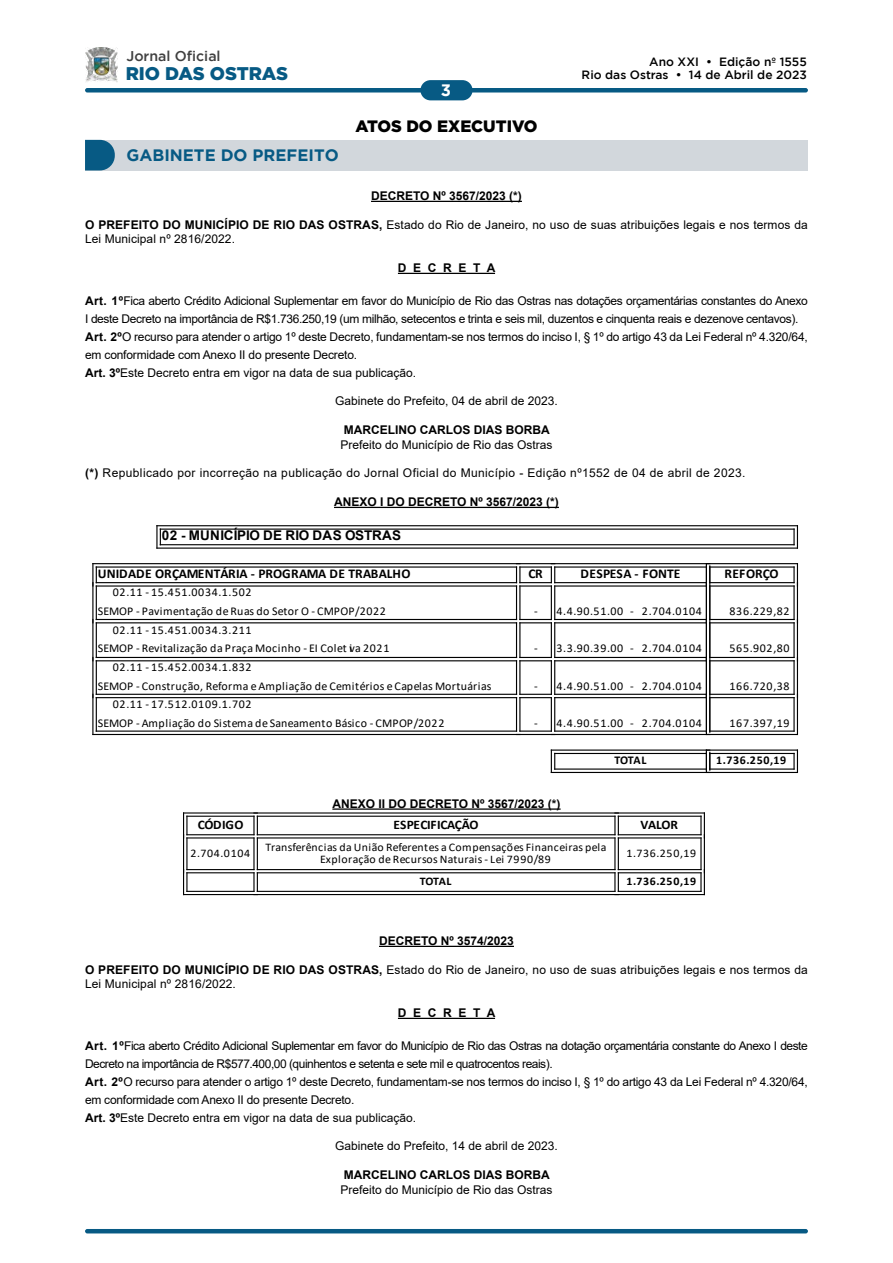
<style>
.page{position:relative;width:893px;height:1263px;background:#fff}
.page>*{position:absolute;margin:0;border:0;box-sizing:border-box;transform-origin:0 0}
.t1{font:900 18.45px "Gotham";letter-spacing:-.01em;color:#075a84}
.t2{font:700 16.5px "Gotham";color:#075a84}
.t3{font:900 16.5px "Gotham";color:#000}
.t4{font:700 16.5px "Gotham";color:#fff}
.t5{font:500 14.1px "Gotham";color:#404040}
.t6{font:700 13.35px "Calibri";letter-spacing:.005em;color:#000}
.t7{font:700 13.35px "Arial";letter-spacing:.025em;color:#000}
.t8{font:700 13.05px "Calibri";letter-spacing:-.02em;color:#000}
.t9{font:12px/18px "Arial";letter-spacing:-.015em;color:#000}
.t10{font:700 12px "Arial";color:#000}
.t11{font:12px/14.4px "Arial";letter-spacing:.005em;color:#000}
.t12{font:12px/14.4px "Arial";letter-spacing:.01em;color:#000}
.t13{font:12px "Arial";letter-spacing:.035em;color:#000}
.t14{font:500 12px/13.6px "Gotham";color:#000;text-align:right}
.t15{font:11.85px/18.8px "Calibri";letter-spacing:.045em;color:#000}
.t16{font:700 11.85px "Calibri";letter-spacing:.055em;color:#000}
.t17{font:11.55px/12px "Calibri";letter-spacing:.035em;color:#000;text-align:center}
.t18{font:700 11.55px "Calibri";letter-spacing:.055em;color:#000}
.s1{font-weight:700}
</style>
<div class="page">
<div style="left:85px;top:88px;width:723px;height:5px;background:#075a84;border-radius:2px"></div>
<div style="left:420px;top:80px;width:52px;height:20px;background:#075a84;border-radius:10px"></div>
<img style="left:85px;top:48px;width:32px;height:34px">
<div style="left:85px;top:140px;width:723px;height:30px;background:#d2d7dc"></div>
<svg style="left:85px;top:140px;width:30px;height:30px"></svg>
<hr style="left:85px;top:1229px;width:723px;height:4px;background:#075a84;border-radius:2px">
<hr style="left:371px;top:201px;width:151px;height:1px;background:#000">
<hr style="left:398px;top:273px;width:97px;height:1px;background:#000">
<hr style="left:334px;top:507px;width:225px;height:1px;background:#000">
<hr style="left:332px;top:808px;width:229px;height:2px;background:#000">
<hr style="left:379px;top:946px;width:135px;height:1px;background:#000">
<hr style="left:398px;top:1018px;width:97px;height:1px;background:#000">
<svg style="left:156px;top:525px;width:642px;height:24px"></svg>
<svg style="left:92px;top:563px;width:706px;height:172px"></svg>
<svg style="left:551px;top:749px;width:247px;height:24px"></svg>
<svg style="left:183px;top:812px;width:522px;height:83px"></svg>
<p class="t5" style="left:126px;top:48px;width:96px">Jornal Oficial</p>
<h1 class="t1" style="left:126px;top:63px;width:164px">RIO DAS OSTRAS</h1>
<h2 class="t2" style="left:126px;top:146px;width:214px">GABINETE DO PREFEITO</h2>
<h2 class="t4" style="left:441px;top:81px;width:12px">3</h2>
<h2 class="t3" style="left:355px;top:117px;width:184px">ATOS DO EXECUTIVO</h2>
<p class="t14" style="left:582px;top:54px;width:227px">Ano XXI • Edição nº 1555<br>Rio das Ostras • 14 de Abril de 2023</p>
<p class="t10" style="left:371px;top:187px;width:152px">DECRETO Nº 3567/2023 (*)</p>
<p class="t11" style="left:85px;top:217px;width:724px"><span class="s1">O PREFEITO DO MUNICÍPIO DE RIO DAS OSTRAS,</span> Estado do Rio de Janeiro, no uso de suas atribuições legais e nos termos da<br>Lei Municipal nº 2816/2022.</p>
<p class="t10" style="left:398px;top:259px;width:99px">D E C R E T A</p>
<p class="t9" style="left:85px;top:291px;width:724px"><span class="s1">Art. 1º</span>Fica aberto Crédito Adicional Suplementar em favor do Município de Rio das Ostras nas dotações orçamentárias constantes do Anexo I deste Decreto na importância de R$1.736.250,19 (um milhão, setecentos e trinta e seis mil, duzentos e cinquenta reais e dezenove centavos).<br><span class="s1">Art. 2º</span>O recurso para atender o artigo 1º deste Decreto, fundamentam-se nos termos do inciso I, § 1º do artigo 43 da Lei Federal nº 4.320/64, em conformidade com Anexo II do presente Decreto.<br><span class="s1">Art. 3º</span>Este Decreto entra em vigor na data de sua publicação.</p>
<p class="t9" style="left:335px;top:392px;width:224px">Gabinete do Prefeito, 04 de abril de 2023.</p>
<p class="t10" style="left:344px;top:421px;width:207px">MARCELINO CARLOS DIAS BORBA</p>
<p class="t9" style="left:340px;top:435px;width:214px">Prefeito do Município de Rio das Ostras</p>
<p class="t13" style="left:85px;top:465px;width:662px"><span class="s1">(*)</span> Republicado por incorreção na publicação do Jornal Oficial do Município - Edição nº1552 de 04 de abril de 2023.</p>
<p class="t10" style="left:334px;top:493px;width:226px">ANEXO I DO DECRETO Nº 3567/2023 (*)</p>
<p class="t7" style="left:162px;top:526px;width:241px">02 - MUNICÍPIO DE RIO DAS OSTRAS</p>
<p class="t6" style="left:98px;top:564px;width:314px">UNIDADE ORÇAMENTÁRIA - PROGRAMA DE TRABALHO</p>
<p class="t6" style="left:528px;top:564px;width:16px">CR</p>
<p class="t6" style="left:581px;top:564px;width:101px">DESPESA - FONTE</p>
<p class="t6" style="left:725px;top:564px;width:56px">REFORÇO</p>
<p class="t15" style="left:98px;top:583px;width:290px;text-indent:15px">02.11 - 15.451.0034.1.502<br>SEMOP - Pavimentação de Ruas do Setor O - CMPOP/2022</p>
<p class="t15" style="left:534px;top:601px;width:169px">- 4.4.90.51.00 - 2.704.0104</p>
<p class="t15" style="left:729px;top:601px;width:62px">836.229,82</p>
<p class="t15" style="left:98px;top:620px;width:293px;text-indent:15px">02.11 - 15.451.0034.3.211<br>SEMOP - Revitalização da Praça Mocinho - EI Colet iva 2021</p>
<p class="t15" style="left:113px;top:657px;width:140px">02.11 - 15.452.0034.1.832</p>
<p class="t15" style="left:98px;top:676px;width:395px">SEMOP ‐ Construção, Reforma e Ampliação de Cemitérios e Capelas Mortuárias</p>
<p class="t15" style="left:98px;top:695px;width:348px;text-indent:15px">02.11 - 17.512.0109.1.702<br>SEMOP - Ampliação do Sistema de Saneamento Básico - CMPOP/2022</p>
<p class="t15" style="left:534px;top:639px;width:169px">- 3.3.90.39.00 - 2.704.0104</p>
<p class="t15" style="left:729px;top:639px;width:62px">565.902,80</p>
<p class="t15" style="left:534px;top:676px;width:169px">- 4.4.90.51.00 - 2.704.0104</p>
<p class="t15" style="left:729px;top:676px;width:62px">166.720,38</p>
<p class="t15" style="left:534px;top:713px;width:169px">- 4.4.90.51.00 - 2.704.0104</p>
<p class="t15" style="left:729px;top:713px;width:62px">167.397,19</p>
<p class="t16" style="left:614px;top:752px;width:34px">TOTAL</p>
<p class="t16" style="left:716px;top:752px;width:72px">1.736.250,19</p>
<p class="t10" style="left:332px;top:795px;width:230px">ANEXO II DO DECRETO Nº 3567/2023 (*)</p>
<p class="t8" style="left:198px;top:815px;width:47px">CÓDIGO</p>
<p class="t8" style="left:393px;top:815px;width:87px">ESPECIFICAÇÃO</p>
<p class="t8" style="left:640px;top:815px;width:39px">VALOR</p>
<p class="t17" style="left:190px;top:846px;width:61px">2.704.0104</p>
<p class="t17" style="left:626px;top:846px;width:71px">1.736.250,19</p>
<p class="t18" style="left:420px;top:873px;width:33px">TOTAL</p>
<p class="t18" style="left:626px;top:873px;width:71px">1.736.250,19</p>
<p class="t17" style="left:266px;top:840px;width:342px">Transferências da União Referentes a Compensações Financeiras pela<br>Exploração de Recursos Naturais - Lei 7990/89</p>
<p class="t10" style="left:379px;top:932px;width:136px">DECRETO Nº 3574/2023</p>
<p class="t12" style="left:85px;top:962px;width:724px"><span class="s1">O PREFEITO DO MUNICÍPIO DE RIO DAS OSTRAS,</span> Estado do Rio de Janeiro, no uso de suas atribuições legais e nos termos da<br>Lei Municipal nº 2816/2022.</p>
<p class="t10" style="left:398px;top:1004px;width:99px">D E C R E T A</p>
<p class="t9" style="left:85px;top:1036px;width:724px"><span class="s1">Art. 1º</span>Fica aberto Crédito Adicional Suplementar em favor do Município de Rio das Ostras na dotação orçamentária constante do Anexo I deste Decreto na importância de R$577.400,00 (quinhentos e setenta e sete mil e quatrocentos reais).<br><span class="s1">Art. 2º</span>O recurso para atender o artigo 1º deste Decreto, fundamentam-se nos termos do inciso I, § 1º do artigo 43 da Lei Federal nº 4.320/64, em conformidade com Anexo II do presente Decreto.<br><span class="s1">Art. 3º</span>Este Decreto entra em vigor na data de sua publicação.</p>
<p class="t9" style="left:335px;top:1137px;width:224px">Gabinete do Prefeito, 14 de abril de 2023.</p>
<p class="t10" style="left:344px;top:1166px;width:207px">MARCELINO CARLOS DIAS BORBA</p>
<p class="t9" style="left:340px;top:1180px;width:214px">Prefeito do Município de Rio das Ostras</p>
</div>
